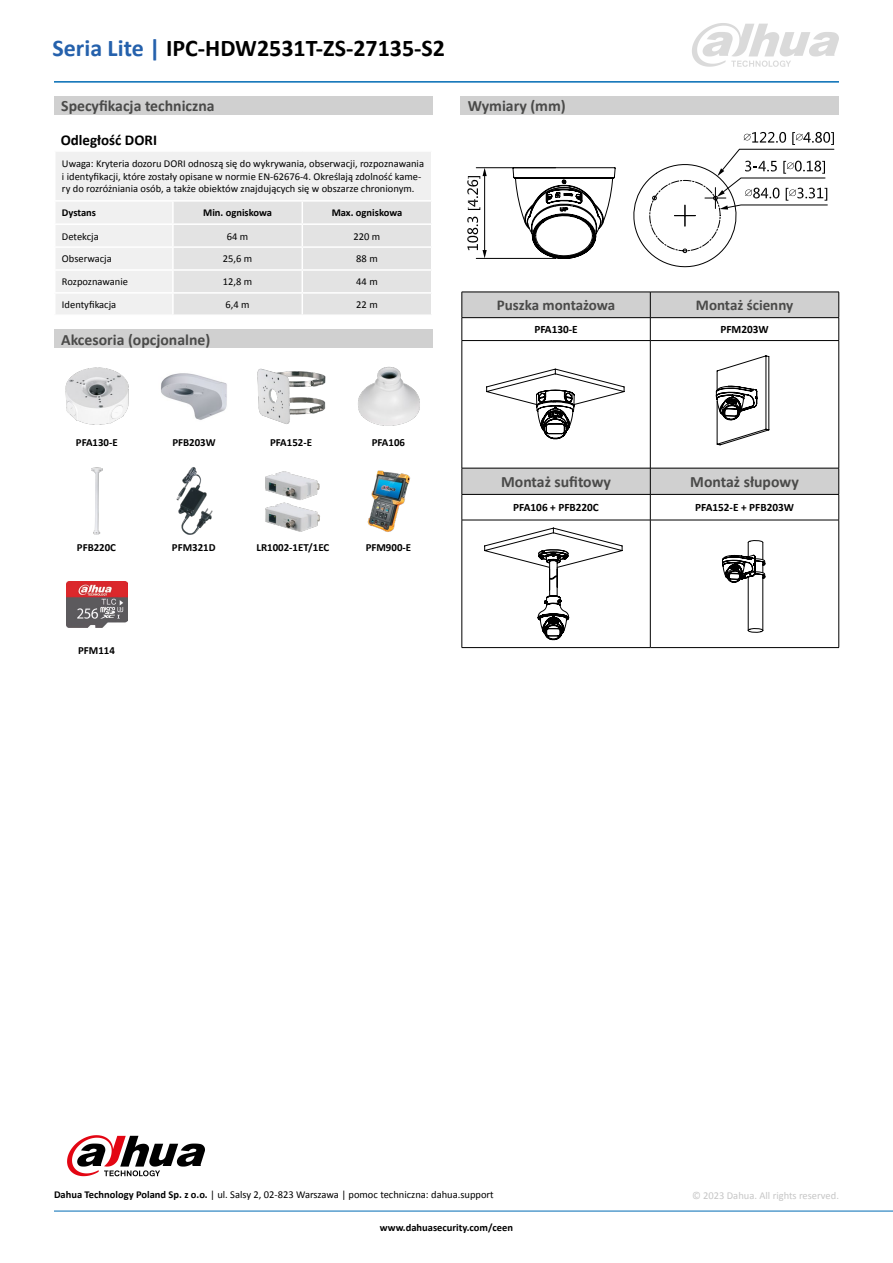
<style>
.page{position:relative;width:893px;height:1263px;background:#fff}
.page>*{position:absolute;margin:0;border:0;box-sizing:border-box;transform-origin:0 0}
.t1{font:700 24px "Calibri";color:#000}
.t2{font:700 15.75px "Calibri";color:#4a4a49}
.t3{font:700 15px "Calibri";color:#4a4a49}
.t4{font:700 15px "Calibri";color:#000}
.t5{font:700 11.25px "Calibri";color:#000}
.t6{font:700 10.8px "Calibri";color:#000}
.t7{font:10.5px/12.6px "Calibri";color:#000}
.t8{font:700 10.5px "Calibri";color:#000}
.t9{font:10.5px "Calibri";color:#c6c6c6}
.s1{color:#2561ac}
.s2{font-weight:700}
</style>
<div class="page">
<hr style="left:54px;top:81px;width:785px;height:2px;background:#006bb4">
<svg style="left:692px;top:23px;width:147px;height:44px"></svg>
<svg style="left:67px;top:1135px;width:138px;height:41px"></svg>
<hr style="left:54px;top:1211px;width:839px;height:1px;background:#006bb4">
<div style="left:54px;top:330px;width:378px;height:18px;background:#d0d0d0"></div>
<div style="left:460px;top:96px;width:379px;height:18px;background:#d0d0d0"></div>
<svg style="left:467px;top:132px;width:367px;height:136px"></svg>
<img style="left:65px;top:367px;width:64px;height:58px">
<img style="left:161px;top:373px;width:66px;height:47px">
<img style="left:257px;top:368px;width:69px;height:56px">
<img style="left:358px;top:367px;width:62px;height:59px">
<img style="left:176px;top:467px;width:37px;height:68px">
<img style="left:91px;top:467px;width:12px;height:68px">
<img style="left:66px;top:582px;width:62px;height:45px">
<img style="left:265px;top:471px;width:55px;height:61px">
<img style="left:367px;top:470px;width:43px;height:62px">
<div style="left:462px;top:468px;width:188px;height:26px;background:#d0d0d0"></div>
<div style="left:650px;top:468px;width:189px;height:26px;background:#d0d0d0"></div>
<svg style="left:462px;top:292px;width:377px;height:48px"></svg>
<hr style="left:462px;top:468px;width:188px;height:1px;background:#000">
<hr style="left:650px;top:468px;width:189px;height:1px;background:#000">
<hr style="left:462px;top:494px;width:188px;height:1px;background:#000">
<svg style="left:462px;top:468px;width:1px;height:52px"></svg>
<hr style="left:650px;top:494px;width:189px;height:1px;background:#000">
<svg style="left:650px;top:468px;width:1px;height:52px"></svg>
<svg style="left:838px;top:468px;width:1px;height:52px"></svg>
<hr style="left:462px;top:520px;width:1px;height:127px;background:#000">
<hr style="left:650px;top:520px;width:1px;height:127px;background:#000">
<hr style="left:838px;top:520px;width:1px;height:127px;background:#000">
<hr style="left:462px;top:647px;width:188px;height:1px;background:#000">
<hr style="left:650px;top:647px;width:189px;height:1px;background:#000">
<hr style="left:462px;top:340px;width:188px;height:1px;background:#000">
<hr style="left:462px;top:341px;width:1px;height:127px;background:#000">
<hr style="left:462px;top:520px;width:188px;height:1px;background:#000">
<hr style="left:650px;top:520px;width:189px;height:1px;background:#000">
<hr style="left:650px;top:340px;width:189px;height:1px;background:#000">
<hr style="left:650px;top:341px;width:1px;height:127px;background:#000">
<hr style="left:838px;top:341px;width:1px;height:127px;background:#000">
<svg style="left:486px;top:368px;width:139px;height:72px"></svg>
<svg style="left:484px;top:528px;width:139px;height:113px"></svg>
<svg style="left:722px;top:540px;width:43px;height:93px"></svg>
<svg style="left:715px;top:356px;width:55px;height:90px"></svg>
<div style="left:54px;top:96px;width:378px;height:18px;background:#d0d0d0"></div>
<div style="left:56px;top:152px;width:375px;height:140px;background:#f0f0f0"></div>
<div style="left:55px;top:293px;width:118px;height:22px;background:#f0f0f0"></div>
<hr style="left:54px;top:200px;width:119px;height:2px;background:#fff">
<hr style="left:173px;top:200px;width:129px;height:2px;background:#fff">
<hr style="left:172px;top:202px;width:2px;height:21px;background:#fff">
<hr style="left:302px;top:200px;width:130px;height:2px;background:#fff">
<hr style="left:54px;top:223px;width:119px;height:2px;background:#fff">
<hr style="left:172px;top:225px;width:2px;height:21px;background:#fff">
<hr style="left:54px;top:246px;width:119px;height:2px;background:#fff">
<hr style="left:172px;top:248px;width:2px;height:21px;background:#fff">
<hr style="left:54px;top:269px;width:119px;height:2px;background:#fff">
<hr style="left:172px;top:271px;width:2px;height:21px;background:#fff">
<hr style="left:54px;top:292px;width:119px;height:2px;background:#fff">
<hr style="left:54px;top:294px;width:2px;height:20px;background:#fff">
<hr style="left:172px;top:294px;width:2px;height:20px;background:#fff">
<hr style="left:54px;top:314px;width:119px;height:2px;background:#fff">
<svg style="left:173px;top:201px;width:258px;height:114px;background:#e4e4e4"></svg>
<h1 class="t1" style="left:53px;top:32px;width:394px"><span class="s1">Seria Lite |</span> IPC-HDW2531T-ZS-27135-S2</h1>
<h2 class="t2" style="left:61px;top:96px;width:155px">Specyfikacja techniczna</h2>
<h3 class="t4" style="left:61px;top:130px;width:98px">Odległość DORI</h3>
<p class="t7" style="left:62px;top:157px;width:364px">Uwaga: Kryteria dozoru DORI odnoszą się do wykrywania, obserwacji, rozpoznawania i identyfikacji, które zostały opisane w normie EN-62676-4. Określają zdolność kame&shy;ry do rozróżniania osób, a także obiektów znajdujących się w obszarze chronionym.</p>
<p class="t8" style="left:62px;top:206px;width:36px">Dystans</p>
<p class="t8" style="left:203px;top:206px;width:70px">Min. ogniskowa</p>
<p class="t8" style="left:332px;top:206px;width:72px">Max. ogniskowa</p>
<p class="t7" style="left:62px;top:230px;width:38px">Detekcja</p>
<p class="t7" style="left:227px;top:230px;width:23px">64 m</p>
<p class="t7" style="left:354px;top:230px;width:28px">220 m</p>
<p class="t7" style="left:62px;top:253px;width:51px">Obserwacja</p>
<p class="t7" style="left:223px;top:253px;width:31px">25,6 m</p>
<p class="t7" style="left:356px;top:253px;width:23px">88 m</p>
<p class="t7" style="left:62px;top:276px;width:68px">Rozpoznawanie</p>
<p class="t7" style="left:223px;top:276px;width:31px">12,8 m</p>
<p class="t7" style="left:356px;top:276px;width:23px">44 m</p>
<p class="t7" style="left:62px;top:298px;width:56px">Identyfikacja</p>
<p class="t7" style="left:226px;top:298px;width:26px">6,4 m</p>
<p class="t7" style="left:356px;top:298px;width:23px">22 m</p>
<h2 class="t2" style="left:61px;top:330px;width:151px">Akcesoria (opcjonalne)</h2>
<h2 class="t2" style="left:468px;top:96px;width:100px">Wymiary (mm)</h2>
<h3 class="t3" style="left:497px;top:296px;width:120px">Puszka montażowa</h3>
<h3 class="t3" style="left:696px;top:296px;width:99px">Montaż ścienny</h3>
<p class="t5" style="left:534px;top:322px;width:45px">PFA130-E</p>
<p class="t5" style="left:720px;top:322px;width:50px">PFM203W</p>
<p class="t6" style="left:76px;top:436px;width:43px">PFA130-E</p>
<p class="t6" style="left:172px;top:436px;width:45px">PFB203W</p>
<p class="t6" style="left:270px;top:436px;width:43px">PFA152-E</p>
<p class="t6" style="left:372px;top:436px;width:35px">PFA106</p>
<p class="t6" style="left:77px;top:540px;width:41px">PFB220C</p>
<p class="t6" style="left:172px;top:540px;width:45px">PFM321D</p>
<p class="t6" style="left:256px;top:540px;width:74px">LR1002-1ET/1EC</p>
<p class="t6" style="left:366px;top:540px;width:47px">PFM900-E</p>
<h2 class="t2" style="left:501px;top:472px;width:111px">Montaż sufitowy</h2>
<h2 class="t2" style="left:690px;top:472px;width:110px">Montaż słupowy</h2>
<p class="t5" style="left:513px;top:500px;width:87px">PFA106 + PFB220C</p>
<p class="t5" style="left:695px;top:500px;width:100px">PFA152-E + PFB203W</p>
<p class="t6" style="left:78px;top:644px;width:38px">PFM114</p>
<p class="t7" style="left:54px;top:1188px;width:441px"><span class="s2">Dahua Technology Poland Sp. z o.o.</span> | ul. Salsy 2, 02-823 Warszawa | pomoc techniczna: dahua.support</p>
<p class="t9" style="left:692px;top:1189px;width:148px">© 2023 Dahua. All rights reserved.</p>
<p class="t8" style="left:380px;top:1220px;width:135px">www.dahuasecurity.com/ceen</p>
</div>
